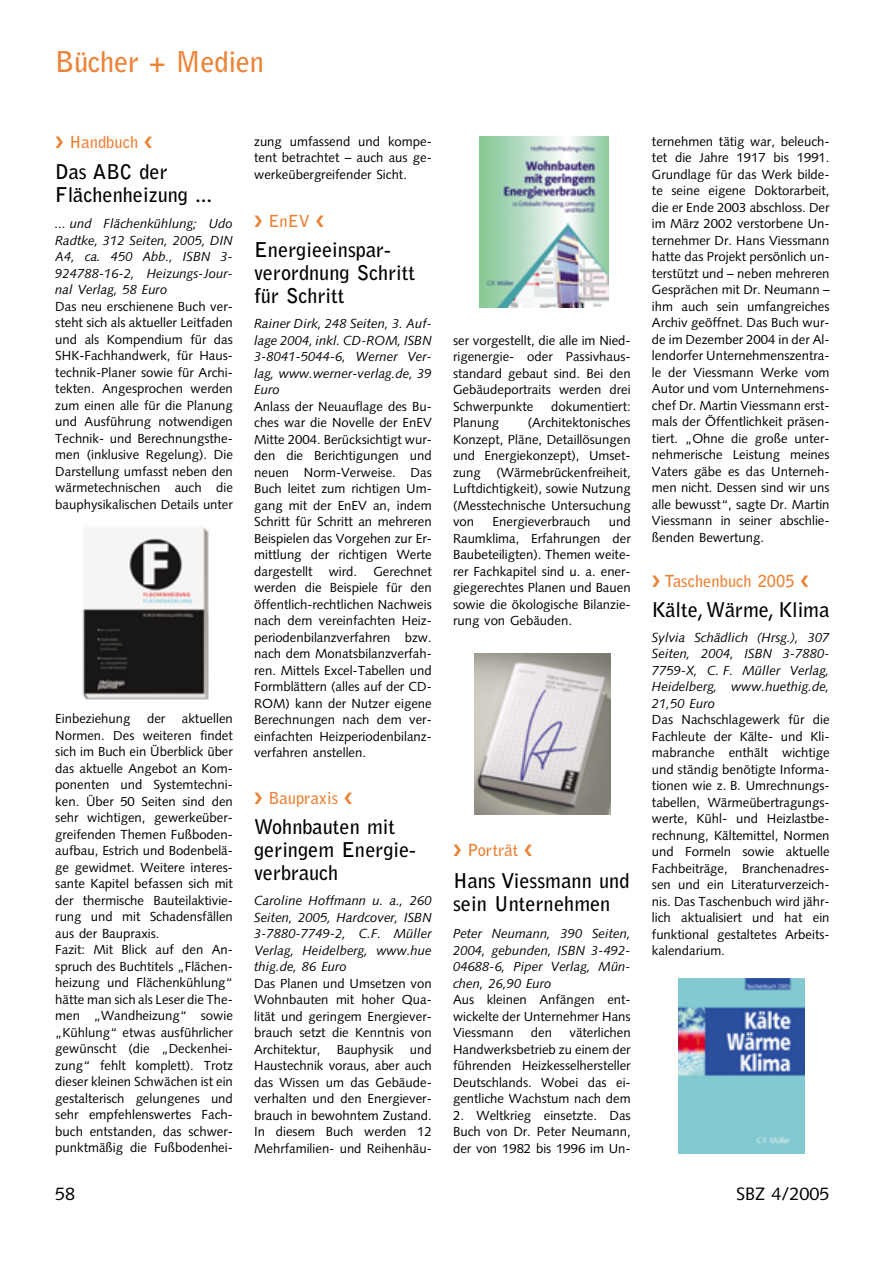
<style>
.page{position:relative;width:893px;height:1263px;background:#fff}
.page>*{position:absolute;margin:0;border:0;box-sizing:border-box;transform-origin:0 0}
.t1{font:700 28.5px "Bell Gothic";letter-spacing:-.01em;color:#ec8236}
.t2{font:700 20.25px/23.2px "Bell Gothic";color:#000}
.t3{font:18px "Syntax";color:#000}
.t4{font:700 16.5px "Bell Gothic";color:#ec8236}
.t5{font:13.2px/16.5px "Syntax";color:#000;text-align:justify}
.t6{font:italic 13.2px/16.5px "Syntax";color:#000;text-align:justify}
</style>
<div class="page">
<img style="left:82px;top:527px;width:127px;height:173px">
<img style="left:479px;top:136px;width:129px;height:171px">
<img style="left:474px;top:654px;width:136px;height:161px">
<img style="left:678px;top:978px;width:126px;height:175px">
<h1 class="t1" style="left:55px;top:51px;width:210px">Bücher + Medien</h1>
<p class="t4" style="left:70px;top:136px;width:70px">Handbuch</p>
<h2 class="t2" style="left:55px;top:162px;width:158px">Das ABC der<br>Flächenheizung ...</h2>
<p class="t6" style="left:55px;top:217px;width:179px">... und Flächenkühlung; Udo Radtke, 312 Seiten, 2005, DIN A4, ca. 450 Abb., ISBN 3- 924788-16-2, Heizungs-Jour&shy;nal Verlag, 58 Euro</p>
<p class="t5" style="left:55px;top:299px;width:179px">Das neu erschienene Buch ver&shy;steht sich als aktueller Leitfaden und als Kompendium für das SHK-Fachhandwerk, für Haus&shy;technik-Planer sowie für Archi&shy;tekten. Angesprochen werden zum einen alle für die Planung und Ausführung notwendigen Technik- und Berechnungsthe&shy;men (inklusive Regelung). Die Darstellung umfasst neben den wärmetechnischen auch die bauphysikalischen Details unter</p>
<p class="t5" style="left:55px;top:712px;width:179px;text-align:left;text-indent:126px">aktuellen<br>Normen. Des weiteren findet sich im Buch ein Überblick über das aktuelle Angebot an Kom&shy;ponenten und Systemtechni&shy;ken. Über 50 Seiten sind den sehr wichtigen, gewerkeüber&shy;greifenden Themen Fußboden&shy;aufbau, Estrich und Bodenbelä&shy;ge gewidmet. Weitere interes&shy;sante Kapitel befassen sich mit der thermische Bauteilaktivie&shy;rung und mit Schadensfällen aus der Baupraxis.<br>Fazit: Mit Blick auf den An&shy;spruch des Buchtitels „Flächen&shy;heizung und Flächenkühlung“ hätte man sich als Leser die The&shy;men „Wandheizung“ sowie „Kühlung“ etwas ausführlicher gewünscht (die „Deckenhei&shy;zung“ fehlt komplett). Trotz dieser kleinen Schwächen ist ein gestalterisch gelungenes und sehr empfehlenswertes Fach&shy;buch entstanden, das schwer&shy;punktmäßig die Fußbodenhei-</p>
<p class="t5" style="left:55px;top:712px;width:77px">Einbeziehung</p>
<p class="t5" style="left:147px;top:712px;width:20px">der</p>
<p class="t5" style="left:254px;top:134px;width:179px">zung umfassend und kompe&shy;tent betrachtet – auch aus ge&shy;werkeübergreifender Sicht.</p>
<p class="t4" style="left:268px;top:215px;width:43px">EnEV</p>
<h2 class="t2" style="left:254px;top:239px;width:163px">Energieeinspar&shy;verordnung Schritt für Schritt</h2>
<p class="t6" style="left:254px;top:316px;width:179px">Rainer Dirk, 248 Seiten, 3. Auf&shy;lage 2004, inkl. CD-ROM, ISBN 3-8041-5044-6, Werner Ver&shy;lag, www.werner-verlag.de, 39<br>Euro</p>
<p class="t5" style="left:254px;top:399px;width:179px">Anlass der Neuauflage des Bu&shy;ches war die Novelle der EnEV Mitte 2004. Berücksichtigt wur&shy;den die Berichtigungen und neuen Norm-Verweise. Das Buch leitet zum richtigen Um&shy;gang mit der EnEV an, indem Schritt für Schritt an mehreren Beispielen das Vorgehen zur Er&shy;mittlung der richtigen Werte dargestellt wird. Gerechnet werden die Beispiele für den öffentlich-rechtlichen Nachweis nach dem vereinfachten Heiz&shy;periodenbilanzverfahren bzw. nach dem Monatsbilanzverfah&shy;ren. Mittels Excel-Tabellen und Formblättern (alles auf der CD-ROM) kann der Nutzer eigene Berechnungen nach dem ver&shy;einfachten Heizperiodenbilanz&shy;verfahren anstellen.</p>
<p class="t4" style="left:268px;top:792px;width:71px">Baupraxis</p>
<h2 class="t2" style="left:254px;top:816px;width:163px">Wohnbauten mit geringem Energie&shy;verbrauch</h2>
<p class="t6" style="left:254px;top:894px;width:179px">Caroline Hoffmann u. a., 260<br>Seiten, 2005, Hardcover, ISBN 3-7880-7749-2, C.F. Müller Verlag, Heidelberg, www.hue thig.de, 86 Euro</p>
<p class="t5" style="left:254px;top:976px;width:179px">Das Planen und Umsetzen von Wohnbauten mit hoher Qua&shy;lität und geringem Energiever&shy;brauch setzt die Kenntnis von Architektur, Bauphysik und Haustechnik voraus, aber auch das Wissen um das Gebäude&shy;verhalten und den Energiever&shy;brauch in bewohntem Zustand.<br>In diesem Buch werden 12<br>Mehrfamilien- und Reihenhäu-</p>
<p class="t5" style="left:453px;top:333px;width:179px">ser vorgestellt, die alle im Nied&shy;rigenergie- oder Passivhaus&shy;standard gebaut sind. Bei den Gebäudeportraits werden drei Schwerpunkte</p>
<p class="t5" style="left:551px;top:399px;width:81px">dokumentiert:</p>
<p class="t5" style="left:453px;top:416px;width:179px;text-indent:75px">(Architektonisches Konzept, Pläne, Detaillösungen und Energiekonzept), Umset&shy;zung (Wärmebrückenfreiheit, Luftdichtigkeit), sowie Nutzung (Messtechnische Untersuchung von</p>
<p class="t5" style="left:453px;top:416px;width:47px">Planung</p>
<p class="t5" style="left:453px;top:515px;width:179px;text-indent:156px">und Raumklima, Erfahrungen der Baubeteiligten). Themen weite&shy;rer Fachkapitel sind u. a. ener&shy;giegerechtes Planen und Bauen sowie die ökologische Bilanzie&shy;rung von Gebäuden.</p>
<p class="t5" style="left:492px;top:515px;width:99px">Energieverbrauch</p>
<p class="t4" style="left:467px;top:844px;width:52px">Porträt</p>
<h2 class="t2" style="left:453px;top:871px;width:178px">Hans Viessmann und sein Unternehmen</h2>
<p class="t6" style="left:453px;top:927px;width:179px">Peter Neumann, 390 Seiten, 2004, gebunden, ISBN 3-492- 04688-6, Piper Verlag, Mün&shy;chen, 26,90 Euro</p>
<p class="t5" style="left:453px;top:993px;width:179px">Aus kleinen Anfängen ent&shy;wickelte der Unternehmer Hans Viessmann</p>
<p class="t5" style="left:453px;top:1026px;width:179px;text-indent:116px">väterlichen Handwerksbetrieb zu einem der führenden Heizkesselhersteller Deutschlands. Wobei das ei&shy;gentliche Wachstum nach dem</p>
<p class="t5" style="left:453px;top:1108px;width:179px">2. Weltkrieg einsetzte. Das Buch von Dr. Peter Neumann, der von 1982 bis 1996 im Un-</p>
<p class="t5" style="left:531px;top:1026px;width:23px">den</p>
<p class="t5" style="left:652px;top:134px;width:179px">ternehmen tätig war, beleuch&shy;tet die Jahre 1917 bis 1991.<br>Grundlage für das Werk bilde&shy;te seine eigene Doktorarbeit, die er Ende 2003 abschloss. Der im März 2002 verstorbene Un&shy;ternehmer Dr. Hans Viessmann hatte das Projekt persönlich un&shy;terstützt und – neben mehreren Gesprächen mit Dr. Neumann – ihm auch sein umfangreiches Archiv geöffnet. Das Buch wur&shy;de im Dezember 2004 in der Al&shy;lendorfer Unternehmenszentra&shy;le der Viessmann Werke vom Autor und vom Unternehmens&shy;chef Dr. Martin Viessmann erst&shy;mals der Öffentlichkeit präsen&shy;tiert. „Ohne die große unter&shy;nehmerische Leistung meines Vaters gäbe es das Unterneh&shy;men nicht. Dessen sind wir uns alle bewusst“, sagte Dr. Martin Viessmann in seiner abschlie&shy;ßenden Bewertung.</p>
<p class="t4" style="left:664px;top:575px;width:131px">Taschenbuch 2005</p>
<h2 class="t2" style="left:652px;top:599px;width:179px">Kälte,Wärme, Klima</h2>
<p class="t6" style="left:652px;top:630px;width:179px">Sylvia Schädlich (Hrsg.), 307<br>Seiten, 2004, ISBN 3-7880- 7759-X, C. F. Müller Verlag, Heidelberg, www.huethig.de, 21,50 Euro</p>
<p class="t5" style="left:652px;top:712px;width:179px">Das Nachschlagewerk für die Fachleute der Kälte- und Kli&shy;mabranche enthält wichtige und ständig benötigte Informa&shy;tionen wie z. B. Umrechnungs&shy;tabellen, Wärmeübertragungs&shy;werte, Kühl- und Heizlastbe&shy;rechnung, Kältemittel, Normen und Formeln sowie aktuelle Fachbeiträge, Branchenadres&shy;sen und ein Literaturverzeich&shy;nis. Das Taschenbuch wird jähr&shy;lich aktualisiert und hat ein funktional gestaltetes Arbeits&shy;kalendarium.</p>
<h3 class="t3" style="left:55px;top:1186px;width:22px">58</h3>
<h3 class="t3" style="left:736px;top:1186px;width:95px">SBZ 4/2005</h3>
</div>
